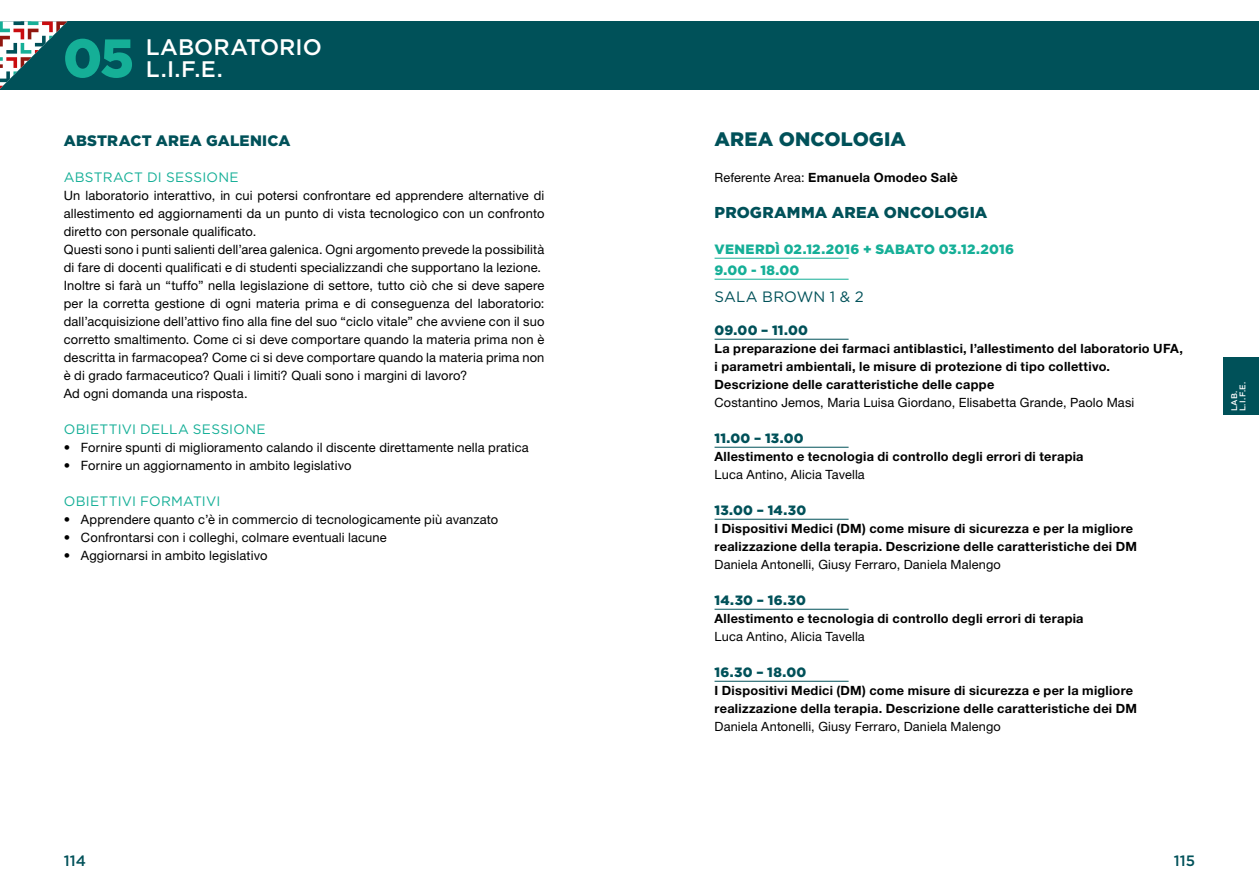
<style>
.page{position:relative;width:1259px;height:893px;background:#fff}
.page>*{position:absolute;margin:0;border:0;box-sizing:border-box;transform-origin:0 0}
.t1{font:900 54px "Gotham";color:#15af97}
.t2{font:500 22.5px "Gotham";color:#fff}
.Nome_Sala_Blu{font:900 19.5px "Gotham";letter-spacing:.01em;color:#005159}
.Corpo{font:900 15.75px "Gotham";letter-spacing:.01em;color:#005159}
.Titolo_Sessione_Blu{font:900 15.15px "Gotham";letter-spacing:.01em;color:#005159}
.Corpo-2{font:15px "Gotham";letter-spacing:.01em;color:#005159}
.t3{font:500 15px "Gotham";letter-spacing:.005em;color:#005159}
.SubTipo_Sessione_Azz{font:13.65px "Gotham";letter-spacing:.02em;color:#15af97}
.Orario_Blu{font:900 13.5px "Gotham";letter-spacing:.015em;color:#005159}
.Orario_Azzurro{font:900 13.5px "Gotham";letter-spacing:.015em;color:#15af97}
.Corpo-3{font:12.9px/18px "Helvetica Neue LT Std";letter-spacing:.01em;color:#000;text-align:justify}
.Corpo_BOLD{font:700 12.75px/18px "Helvetica Neue LT Std";letter-spacing:.02em;color:#000}
.Corpo-4{font:12.75px "Helvetica Neue LT Std";letter-spacing:.01em;color:#000}
.Corpo-5{font:700 12.75px "Helvetica Neue LT Std";letter-spacing:.02em;color:#000}
.t4{font:500 8.25px/8.2px "Gotham";color:#fff}
.s1{font-weight:400}
</style>
<div class="page">
<div style="left:0;top:21px;width:1259px;height:68px;background:#005159"></div>
<svg style="left:0;top:21px;width:67px;height:68px"></svg>
<div style="left:1223px;top:357px;width:36px;height:57px;background:#005159"></div>
<hr style="left:714px;top:258px;width:134px;height:1px;background:#15af97">
<hr style="left:714px;top:279px;width:134px;height:1px;background:#15af97">
<hr style="left:714px;top:339px;width:134px;height:1px;background:#005159">
<hr style="left:714px;top:447px;width:134px;height:1px;background:#005159">
<hr style="left:714px;top:519px;width:134px;height:1px;background:#005159">
<hr style="left:714px;top:609px;width:134px;height:1px;background:#005159">
<hr style="left:714px;top:681px;width:134px;height:1px;background:#005159">
<h1 class="t1" style="left:63px;top:21px;width:73px">05</h1>
<h2 class="t2" style="left:146px;top:32px;width:177px">LABORATORIO</h2>
<h2 class="t2" style="left:146px;top:54px;width:78px">L.I.F.E.</h2>
<p class="Titolo_Sessione_Blu" style="left:64px;top:130px;width:228px">ABSTRACT AREA GALENICA</p>
<p class="SubTipo_Sessione_Azz" style="left:64px;top:168px;width:176px">ABSTRACT DI SESSIONE</p>
<p class="Corpo-3" style="left:64px;top:186px;width:482px">Un laboratorio interattivo, in cui potersi confrontare ed apprendere alternative di allestimento ed aggiornamenti da un punto di vista tecnologico con un confronto diretto con personale qualificato.</p>
<p class="Corpo-3" style="left:64px;top:240px;width:482px">Questi sono i punti salienti dell’area galenica. Ogni argomento prevede la possibilità di fare di docenti qualificati e di studenti specializzandi che supportano la lezione.</p>
<p class="Corpo-3" style="left:64px;top:276px;width:482px">Inoltre si farà un “tuffo” nella legislazione di settore, tutto ciò che si deve sapere per la corretta gestione di ogni materia prima e di conseguenza del laboratorio: dall’acquisizione dell’attivo fino alla fine del suo “ciclo vitale” che avviene con il suo corretto smaltimento. Come ci si deve comportare quando la materia prima non è descritta in farmacopea? Come ci si deve comportare quando la materia prima non è di grado farmaceutico? Quali i limiti? Quali sono i margini di lavoro?</p>
<p class="Corpo-3" style="left:64px;top:384px;width:185px">Ad ogni domanda una risposta.</p>
<p class="SubTipo_Sessione_Azz" style="left:64px;top:420px;width:203px">OBIETTIVI DELLA SESSIONE</p>
<p class="Corpo-3" style="left:64px;top:438px;width:466px">• Fornire spunti di miglioramento calando il discente direttamente nella pratica</p>
<p class="Corpo-3" style="left:64px;top:456px;width:289px">• Fornire un aggiornamento in ambito legislativo</p>
<p class="SubTipo_Sessione_Azz" style="left:64px;top:492px;width:158px">OBIETTIVI FORMATIVI</p>
<p class="Corpo-3" style="left:64px;top:510px;width:436px">• Apprendere quanto c’è in commercio di tecnologicamente più avanzato</p>
<p class="Corpo-3" style="left:64px;top:528px;width:324px">• Confrontarsi con i colleghi, colmare eventuali lacune</p>
<p class="Corpo-3" style="left:64px;top:546px;width:205px">• Aggiornarsi in ambito legislativo</p>
<p class="Nome_Sala_Blu" style="left:714px;top:125px;width:193px">AREA ONCOLOGIA</p>
<p class="Corpo-5" style="left:714px;top:169px;width:245px"><span class="s1">Referente Area:</span> Emanuela Omodeo Salè</p>
<p class="Corpo" style="left:714px;top:201px;width:274px">PROGRAMMA AREA ONCOLOGIA</p>
<p class="Orario_Azzurro" style="left:714px;top:239px;width:301px">VENERDÌ 02.12.2016 + SABATO 03.12.2016</p>
<p class="Orario_Azzurro" style="left:714px;top:260px;width:86px">9.00 - 18.00</p>
<p class="Corpo-2" style="left:714px;top:287px;width:151px">SALA BROWN 1 &amp; 2</p>
<p class="Orario_Blu" style="left:714px;top:320px;width:95px">09.00 – 11.00</p>
<p class="Corpo_BOLD" style="left:714px;top:339px;width:470px">La preparazione dei farmaci antiblastici, l’allestimento del laboratorio UFA,</p>
<p class="Corpo_BOLD" style="left:714px;top:357px;width:397px">i parametri ambientali, le misure di protezione di tipo collettivo.</p>
<p class="Corpo_BOLD" style="left:714px;top:375px;width:281px">Descrizione delle caratteristiche delle cappe</p>
<p class="Corpo-4" style="left:714px;top:394px;width:421px">Costantino Jemos, Maria Luisa Giordano, Elisabetta Grande, Paolo Masi</p>
<p class="Orario_Blu" style="left:714px;top:428px;width:91px">11.00 – 13.00</p>
<p class="Corpo_BOLD" style="left:714px;top:447px;width:370px">Allestimento e tecnologia di controllo degli errori di terapia</p>
<p class="Corpo-4" style="left:714px;top:466px;width:152px">Luca Antino, Alicia Tavella</p>
<p class="Orario_Blu" style="left:714px;top:500px;width:93px">13.00 – 14.30</p>
<p class="Corpo_BOLD" style="left:714px;top:519px;width:424px">I Dispositivi Medici (DM) come misure di sicurezza e per la migliore realizzazione della terapia. Descrizione delle caratteristiche dei DM</p>
<p class="Corpo-4" style="left:714px;top:556px;width:288px">Daniela Antonelli, Giusy Ferraro, Daniela Malengo</p>
<p class="Orario_Blu" style="left:714px;top:590px;width:93px">14.30 – 16.30</p>
<p class="Corpo_BOLD" style="left:714px;top:609px;width:370px">Allestimento e tecnologia di controllo degli errori di terapia</p>
<p class="Corpo-4" style="left:714px;top:628px;width:152px">Luca Antino, Alicia Tavella</p>
<p class="Orario_Blu" style="left:714px;top:662px;width:93px">16.30 – 18.00</p>
<p class="Corpo_BOLD" style="left:714px;top:681px;width:424px">I Dispositivi Medici (DM) come misure di sicurezza e per la migliore realizzazione della terapia. Descrizione delle caratteristiche dei DM</p>
<p class="Corpo-4" style="left:714px;top:718px;width:288px">Daniela Antonelli, Giusy Ferraro, Daniela Malengo</p>
<p class="t4" style="left:1230px;top:411px;width:31px;rotate:-90deg">LAB.<br>L.I.F.E.</p>
<p class="t3" style="left:64px;top:850px;width:24px">114</p>
<p class="t3" style="left:1173px;top:850px;width:23px">115</p>
</div>
